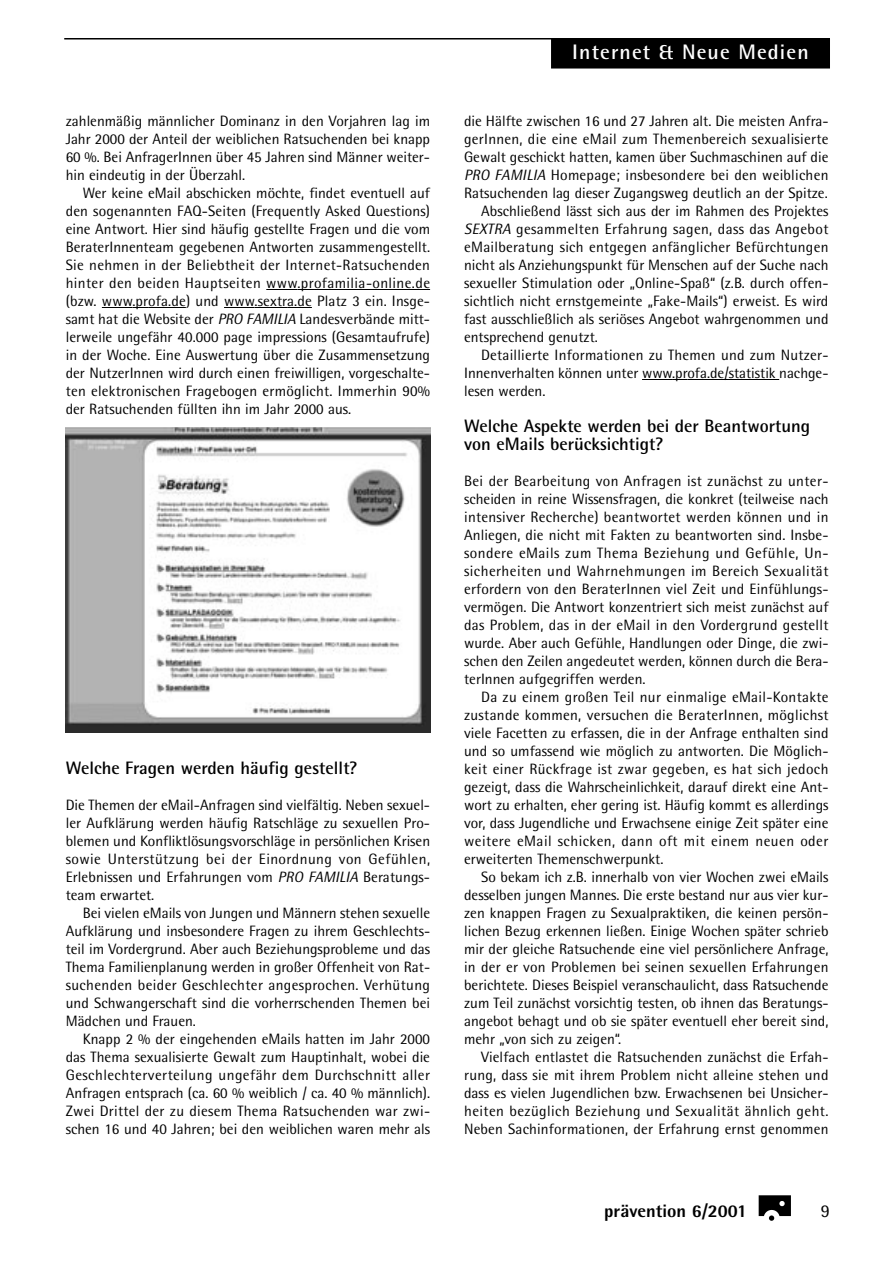
<style>
.page{position:relative;width:893px;height:1263px;background:#fff}
.page>*{position:absolute;margin:0;border:0;box-sizing:border-box;transform-origin:0 0}
.t1{font:700 21px "Rotis Semi Sans";letter-spacing:.055em;color:#fff}
.t2{font:700 18px/18px "Rotis Semi Sans";color:#000}
.t3{font:800 18px "Rotis Semi Sans";color:#000}
.t4{font:18px "Rotis Semi Sans";color:#000}
.t5{font:15px/18px "Rotis Semi Sans";color:#000;text-align:justify}
.t6{font:15px "Rotis Semi Sans";letter-spacing:.02em;color:#000}
.t7{font:15px "Rotis Semi Sans";letter-spacing:.025em;color:#000}
.s1{font-style:italic}
</style>
<div class="page">
<hr style="left:266px;top:289px;width:31px;height:1px;background:#000">
<svg style="left:297px;top:289px;width:17px;height:1px"></svg>
<hr style="left:314px;top:289px;width:116px;height:1px;background:#000">
<hr style="left:102px;top:307px;width:30px;height:1px;background:#000">
<svg style="left:132px;top:307px;width:16px;height:1px"></svg>
<hr style="left:148px;top:307px;width:38px;height:1px;background:#000">
<hr style="left:224px;top:307px;width:30px;height:1px;background:#000">
<hr style="left:254px;top:307px;width:33px;height:1px;background:#000">
<svg style="left:287px;top:307px;width:25px;height:1px"></svg>
<hr style="left:642px;top:379px;width:30px;height:1px;background:#000">
<svg style="left:672px;top:379px;width:15px;height:1px"></svg>
<hr style="left:687px;top:379px;width:92px;height:1px;background:#000">
<hr style="left:64px;top:38px;width:766px;height:2px;background:#000">
<div style="left:551px;top:39px;width:279px;height:30px;background:#000"></div>
<svg style="left:758px;top:1195px;width:32px;height:26px"></svg>
<img style="left:65px;top:427px;width:366px;height:306px">
<p class="t5" style="left:66px;top:113px;width:366px">zahlenmäßig männlicher Dominanz in den Vorjahren lag im Jahr 2000 der Anteil der weiblichen Ratsuchenden bei knapp 60 %. Bei AnfragerInnen über 45 Jahren sind Männer weiter&shy;hin eindeutig in der Überzahl.</p>
<p class="t5" style="left:66px;top:185px;width:366px;text-indent:17px">Wer keine eMail abschicken möchte, findet eventuell auf den sogenannten FAQ-Seiten (Frequently Asked Questions) eine Antwort. Hier sind häufig gestellte Fragen und die vom BeraterInnenteam gegebenen Antworten zusammengestellt.<br>Sie nehmen in der Beliebtheit der Internet-Ratsuchenden hinter den beiden Hauptseiten www.profamilia-online.de (bzw. www.profa.de) und www.sextra.de Platz 3 ein. Insge&shy;samt hat die Website der <span class="s1">PRO FAMILIA</span> Landesverbände mitt&shy;lerweile ungefähr 40.000 page impressions (Gesamtaufrufe) in der Woche. Eine Auswertung über die Zusammensetzung der NutzerInnen wird durch einen freiwilligen, vorgeschalte&shy;ten elektronischen Fragebogen ermöglicht. Immerhin 90% der Ratsuchenden füllten ihn im Jahr 2000 aus.</p>
<p class="t2" style="left:66px;top:761px;width:293px">Welche Fragen werden häufig gestellt?</p>
<p class="t5" style="left:66px;top:797px;width:366px">Die Themen der eMail-Anfragen sind vielfältig. Neben sexuel&shy;ler Aufklärung werden häufig Ratschläge zu sexuellen Pro&shy;blemen und Konfliktlösungsvorschläge in persönlichen Krisen sowie Unterstützung bei der Einordnung von Gefühlen, Erlebnissen und Erfahrungen vom <span class="s1">PRO FAMILIA</span> Beratungs&shy;team erwartet.</p>
<p class="t5" style="left:66px;top:905px;width:366px;text-indent:17px">Bei vielen eMails von Jungen und Männern stehen sexuelle Aufklärung und insbesondere Fragen zu ihrem Geschlechts&shy;teil im Vordergrund. Aber auch Beziehungsprobleme und das Thema Familienplanung werden in großer Offenheit von Rat&shy;suchenden beider Geschlechter angesprochen. Verhütung und Schwangerschaft sind die vorherrschenden Themen bei Mädchen und Frauen.</p>
<p class="t5" style="left:66px;top:1031px;width:366px;text-indent:17px">Knapp 2 % der eingehenden eMails hatten im Jahr 2000 das Thema sexualisierte Gewalt zum Hauptinhalt, wobei die Geschlechterverteilung ungefähr dem Durchschnitt aller Anfragen entsprach (ca. 60 % weiblich / ca. 40 % männlich).<br>Zwei Drittel der zu diesem Thema Ratsuchenden war zwi&shy;schen 16 und 40 Jahren; bei den weiblichen waren mehr als</p>
<h1 class="t1" style="left:572px;top:44px;width:238px">Internet &amp; Neue Medien</h1>
<p class="t5" style="left:464px;top:113px;width:366px">die Hälfte zwischen 16 und 27 Jahren alt. Die meisten Anfra-</p>
<p class="t6" style="left:464px;top:134px;width:366px">gerInnen, die eine eMail zum Themenbereich sexualisierte</p>
<p class="t5" style="left:464px;top:149px;width:366px">Gewalt geschickt hatten, kamen über Suchmaschinen auf die</p>
<p class="t5" style="left:464px;top:167px;width:366px"><span class="s1">PRO FAMILIA</span> Homepage; insbesondere bei den weiblichen</p>
<p class="t5" style="left:464px;top:185px;width:365px">Ratsuchenden lag dieser Zugangsweg deutlich an der Spitze.</p>
<p class="t5" style="left:481px;top:203px;width:349px">Abschließend lässt sich aus der im Rahmen des Projektes</p>
<p class="t7" style="left:464px;top:224px;width:366px"><span class="s1">SEXTRA</span> gesammelten Erfahrung sagen, dass das Angebot</p>
<p class="t6" style="left:464px;top:242px;width:366px">eMailberatung sich entgegen anfänglicher Befürchtungen</p>
<p class="t5" style="left:464px;top:257px;width:366px">nicht als Anziehungspunkt für Menschen auf der Suche nach</p>
<p class="t5" style="left:464px;top:275px;width:366px">sexueller Stimulation oder „Online-Spaß“ (z.B. durch offen-</p>
<p class="t5" style="left:464px;top:293px;width:366px">sichtlich nicht ernstgemeinte „Fake-Mails“) erweist. Es wird</p>
<p class="t5" style="left:464px;top:311px;width:366px">fast ausschließlich als seriöses Angebot wahrgenommen und</p>
<p class="t5" style="left:464px;top:329px;width:135px">entsprechend genutzt.</p>
<p class="t5" style="left:481px;top:347px;width:349px">Detaillierte Informationen zu Themen und zum Nutzer-</p>
<p class="t5" style="left:464px;top:365px;width:366px">Innenverhalten können unter www.profa.de/statistik nachge-</p>
<p class="t5" style="left:464px;top:383px;width:83px">lesen werden.</p>
<p class="t2" style="left:464px;top:419px;width:347px">Welche Aspekte werden bei der Beantwortung von eMails berücksichtigt?</p>
<p class="t5" style="left:464px;top:473px;width:366px">Bei der Bearbeitung von Anfragen ist zunächst zu unter&shy;scheiden in reine Wissensfragen, die konkret (teilweise nach intensiver Recherche) beantwortet werden können und in Anliegen, die nicht mit Fakten zu beantworten sind. Insbe&shy;sondere eMails zum Thema Beziehung und Gefühle, Un&shy;sicherheiten und Wahrnehmungen im Bereich Sexualität erfordern von den BeraterInnen viel Zeit und Einfühlungs&shy;vermögen. Die Antwort konzentriert sich meist zunächst auf das Problem, das in der eMail in den Vordergrund gestellt wurde. Aber auch Gefühle, Handlungen oder Dinge, die zwi&shy;schen den Zeilen angedeutet werden, können durch die Bera&shy;terInnen aufgegriffen werden.</p>
<p class="t5" style="left:464px;top:689px;width:366px;text-indent:17px">Da zu einem großen Teil nur einmalige eMail-Kontakte zustande kommen, versuchen die BeraterInnen, möglichst viele Facetten zu erfassen, die in der Anfrage enthalten sind und so umfassend wie möglich zu antworten. Die Möglich&shy;keit einer Rückfrage ist zwar gegeben, es hat sich jedoch gezeigt, dass die Wahrscheinlichkeit, darauf direkt eine Ant&shy;wort zu erhalten, eher gering ist. Häufig kommt es allerdings vor, dass Jugendliche und Erwachsene einige Zeit später eine weitere eMail schicken, dann oft mit einem neuen oder erweiterten Themenschwerpunkt.</p>
<p class="t5" style="left:464px;top:869px;width:366px;text-indent:17px">So bekam ich z.B. innerhalb von vier Wochen zwei eMails desselben jungen Mannes. Die erste bestand nur aus vier kur&shy;zen knappen Fragen zu Sexualpraktiken, die keinen persön&shy;lichen Bezug erkennen ließen. Einige Wochen später schrieb mir der gleiche Ratsuchende eine viel persönlichere Anfrage, in der er von Problemen bei seinen sexuellen Erfahrungen berichtete. Dieses Beispiel veranschaulicht, dass Ratsuchende zum Teil zunächst vorsichtig testen, ob ihnen das Beratungs&shy;angebot behagt und ob sie später eventuell eher bereit sind, mehr „von sich zu zeigen“.</p>
<p class="t5" style="left:464px;top:1049px;width:366px;text-indent:17px">Vielfach entlastet die Ratsuchenden zunächst die Erfah&shy;rung, dass sie mit ihrem Problem nicht alleine stehen und dass es vielen Jugendlichen bzw. Erwachsenen bei Unsicher&shy;heiten bezüglich Beziehung und Sexualität ähnlich geht.<br>Neben Sachinformationen, der Erfahrung ernst genommen</p>
<p class="t3" style="left:604px;top:1205px;width:144px">prävention 6/2001</p>
<p class="t4" style="left:821px;top:1204px;width:11px">9</p>
</div>
